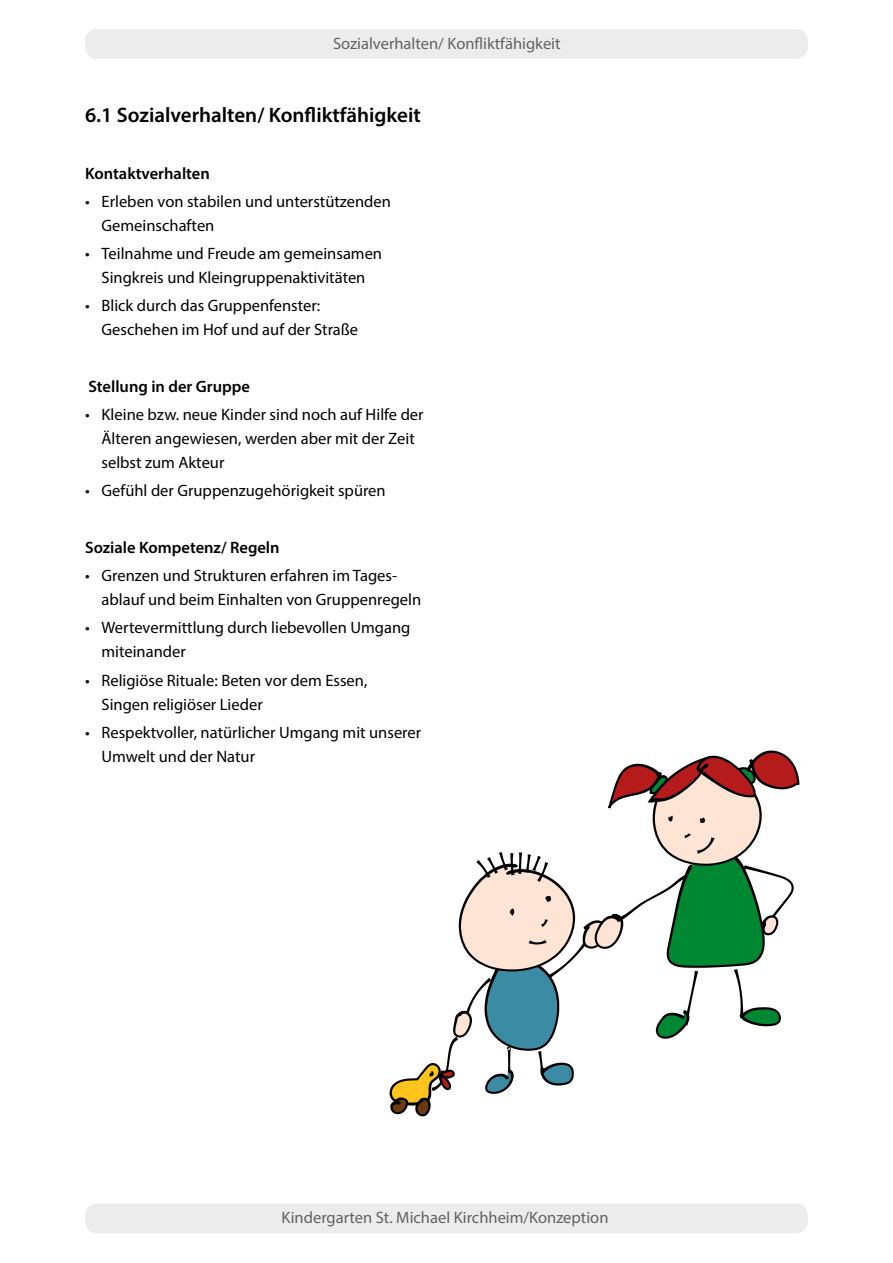
<style>
.page{position:relative;width:893px;height:1263px;background:#fff}
.page>*{position:absolute;margin:0;border:0;box-sizing:border-box;transform-origin:0 0}
.t1{font:600 21px "Myriad Pro";color:#000}
.t2{font:16.5px/24px "Myriad Pro";color:#000}
.t3{font:16.5px "Myriad Pro";color:#626261}
.t4{font:600 16.5px "Myriad Pro";color:#000}
</style>
<div class="page">
<div style="left:85px;top:29px;width:723px;height:30px;background:#ececec;border-radius:12px"></div>
<div style="left:85px;top:1203px;width:723px;height:30px;background:#ececec;border-radius:12px"></div>
<svg style="left:389px;top:750px;width:410px;height:366px"></svg>
<p class="t3" style="left:333px;top:33px;width:229px">Sozialverhalten/ Konfliktfähigkeit</p>
<p class="t1" style="left:85px;top:102px;width:337px">6.1 Sozialverhalten/ Konfliktfähigkeit</p>
<p class="t4" style="left:85px;top:163px;width:126px">Kontaktverhalten</p>
<p class="t2" style="left:102px;top:189px;width:291px;text-indent:-16px">• Erleben von stabilen und unterstützenden<br>Gemeinschaften</p>
<p class="t2" style="left:85px;top:241px;width:299px;text-align:center">• Teilnahme und Freude am gemeinsamen<br>Singkreis und Kleingruppenaktivitäten</p>
<p class="t2" style="left:102px;top:294px;width:258px;text-indent:-16px">• Blick durch das Gruppenfenster:<br>Geschehen im Hof und auf der Straße</p>
<p class="t4" style="left:88px;top:376px;width:163px">Stellung in der Gruppe</p>
<p class="t2" style="left:102px;top:402px;width:324px;text-indent:-16px">• Kleine bzw. neue Kinder sind noch auf Hilfe der<br>Älteren angewiesen, werden aber mit der Zeit selbst zum Akteur</p>
<p class="t2" style="left:85px;top:479px;width:302px">• Gefühl der Gruppenzugehörigkeit spüren</p>
<p class="t4" style="left:85px;top:537px;width:196px">Soziale Kompetenz/ Regeln</p>
<p class="t2" style="left:102px;top:563px;width:321px;text-indent:-16px">• Grenzen und Strukturen erfahren im Tages&shy;ablauf und beim Einhalten von Gruppenregeln</p>
<p class="t2" style="left:102px;top:616px;width:310px;text-indent:-16px">• Wertevermittlung durch liebevollen Umgang miteinander</p>
<p class="t2" style="left:102px;top:668px;width:267px;text-indent:-16px">• Religiöse Rituale: Beten vor dem Essen,<br>Singen religiöser Lieder</p>
<p class="t2" style="left:102px;top:720px;width:321px;text-indent:-16px">• Respektvoller, natürlicher Umgang mit unserer<br>Umwelt und der Natur</p>
<p class="t3" style="left:282px;top:1207px;width:328px">Kindergarten St. Michael Kirchheim/Konzeption</p>
</div>
